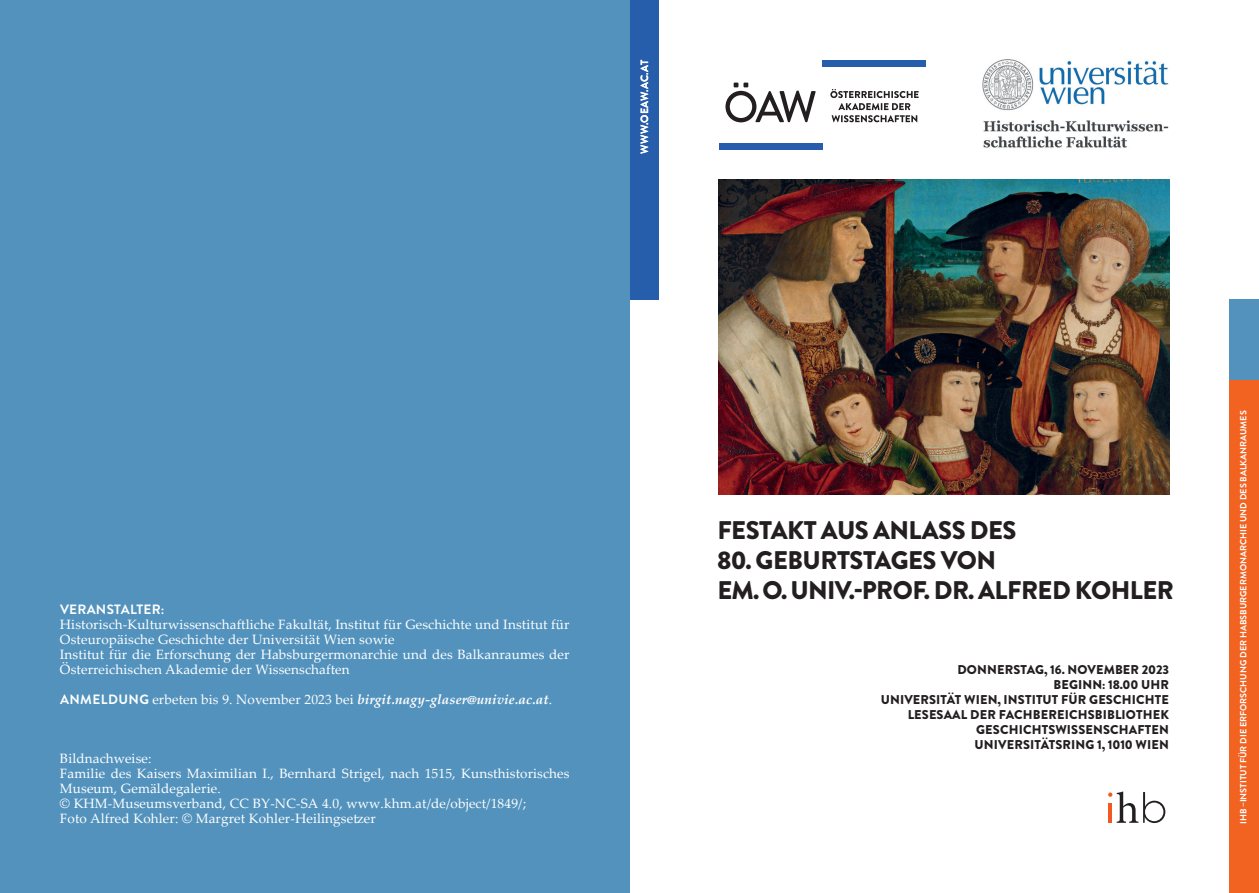
<style>
.page{position:relative;width:1259px;height:893px;background:#fff}
.page>*{position:absolute;margin:0;border:0;box-sizing:border-box;transform-origin:0 0}
.t1{font:900 25.5px/30px "Brandon Grotesque";letter-spacing:-.02em;color:#231f20}
.t2{font:13.5px/15px "Palatino Linotype";letter-spacing:.01em;color:#fff}
.t3{font:italic 700 13.5px "Palatino Linotype";letter-spacing:.01em;color:#fff}
.t4{font:700 13.5px "Brandon Grotesque";letter-spacing:.02em;color:#fff}
.t5{font:900 12.75px/15px "Brandon Grotesque";letter-spacing:.01em;color:#231f20;text-align:right}
.t6{font:700 10.5px "Brandon Grotesque";letter-spacing:.02em;color:#fff}
.t7{font:700 9px "Brandon Grotesque";color:#fff}
.s1{font-family:"Brandon Grotesque";font-style:normal}
.s2{font-weight:400;font-style:normal}
</style>
<div class="page">
<div style="left:1229px;top:300px;width:30px;height:80px;background:#5292bd"></div>
<div style="left:1229px;top:380px;width:30px;height:513px;background:#f26221"></div>
<div style="left:629px;top:0;width:30px;height:300px;background:#275eac"></div>
<svg style="left:1108px;top:791px;width:57px;height:32px"></svg>
<div style="left:0;top:0;width:629px;height:893px;background:#5292bd"></div>
<img style="left:719px;top:180px;width:450px;height:314px">
<div style="left:719px;top:143px;width:103px;height:7px;background:#275eac"></div>
<div style="left:822px;top:60px;width:104px;height:7px;background:#275eac"></div>
<svg style="left:725px;top:83px;width:90px;height:39px"></svg>
<svg style="left:830px;top:89px;width:88px;height:33px"></svg>
<img style="left:982px;top:60px;width:187px;height:88px">
<p class="t6" style="left:637px;top:154px;width:95px;rotate:-90deg">WWW.OEAW.AC.AT</p>
<p class="t4" style="left:60px;top:600px;width:106px">VERANSTALTER:</p>
<p class="t2" style="left:60px;top:617px;width:511px">Historisch-Kulturwissenschaftliche Fakultät, Institut für Geschichte und Institut für Osteuropäische Geschichte der Universität Wien sowie<br>Institut für die Erforschung der Habsburgermonarchie und des Balkanraumes der Österreichischen Akademie der Wissenschaften</p>
<p class="t3" style="left:60px;top:690px;width:494px"><span class="s1">ANMELDUNG</span> <span class="s2">erbeten bis 9. November 2023 bei</span> birgit.nagy-glaser@univie.ac.at<span class="s2">.</span></p>
<p class="t2" style="left:60px;top:750px;width:511px">Bildnachweise:<br>Familie des Kaisers Maximilian I., Bernhard Strigel, nach 1515, Kunsthistorisches Museum, Gemäldegalerie.<br>© KHM-Museumsverband, CC BY-NC-SA 4.0, www.khm.at/de/object/1849/;<br>Foto Alfred Kohler: © Margret Kohler-Heilingsetzer</p>
<h1 class="t1" style="left:717px;top:516px;width:300px">FESTAKT AUS ANLASS DES</h1>
<h1 class="t1" style="left:717px;top:546px;width:458px">80. GEBURTSTAGES VON<br>EM. O. UNIV.-PROF. DR. ALFRED KOHLER</h1>
<p class="t5" style="left:880px;top:663px;width:290px">DONNERSTAG, 16. NOVEMBER 2023<br>BEGINN: 18.00 UHR<br>UNIVERSITÄT WIEN, INSTITUT FÜR GESCHICHTE<br>LESESAAL DER FACHBEREICHSBIBLIOTHEK<br>GESCHICHTSWISSENSCHAFTEN<br>UNIVERSITÄTSRING 1, 1010 WIEN</p>
<p class="t7" style="left:1237px;top:824px;width:415px;rotate:-90deg">IHB –INSTITUT FÜR DIE ERFORSCHUNG DER HABSBURGERMONARCHIE UND DES BALKANRAUMES</p>
</div>
